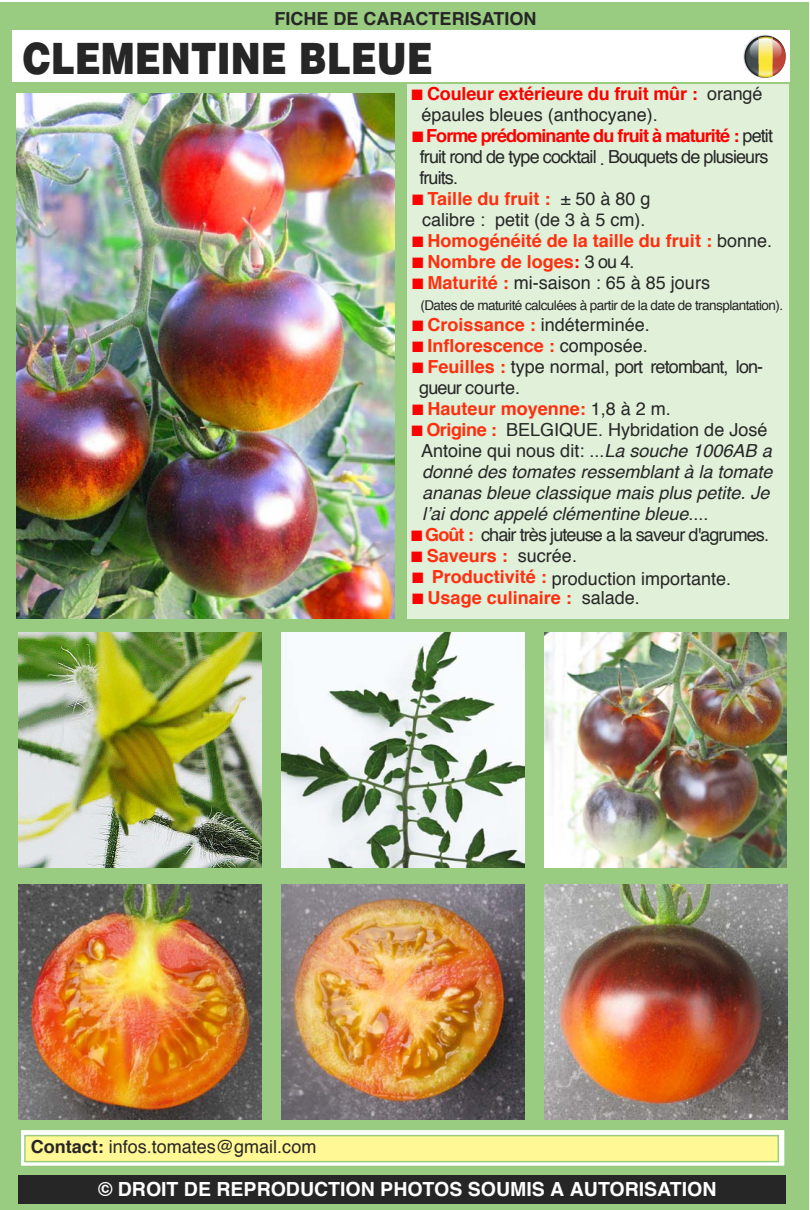
<style>
.page{position:relative;width:810px;height:1210px;background:#fff}
.page>*{position:absolute;margin:0;border:0;box-sizing:border-box;transform-origin:0 0}
.t1{font:900 43.2px "Helvetica";color:#272627;scale:.83 1}
.t2{font:700 19.5px "Helvetica";color:#fff}
.t3{font:18px/21px "Helvetica";color:#272627}
.t4{font:18px/21px "Helvetica";letter-spacing:-.05em;color:#272627}
.t5{font:italic 18px/21px "Helvetica";color:#272627}
.t6{font:700 18px "Helvetica";color:#ff2f0f}
.t7{font:700 18px "Helvetica";color:#272627}
.t8{font:13.5px "Helvetica";letter-spacing:-.04em;color:#272627}
.s1{color:#f00}
.s2{font-weight:700;color:#f00}
.s3{font-weight:700;color:#ff2f0f}
.s4{font-weight:400;color:#272627}
.s5{font-weight:700;font-style:normal;color:#ff2f0f}
.s6{font-style:normal}
.s7{font-weight:700}
</style>
<div class="page">
<div style="left:0;top:3px;width:808px;height:1207px;background:#99cc80"></div>
<div style="left:12px;top:31px;width:776px;height:51px;background:#fff"></div>
<div style="left:19px;top:1175px;width:766px;height:29px;background:#272627"></div>
<img style="left:16px;top:93px;width:378px;height:526px">
<img style="left:19px;top:632px;width:242px;height:235px">
<img style="left:281px;top:632px;width:243px;height:235px">
<img style="left:19px;top:885px;width:242px;height:235px">
<img style="left:281px;top:885px;width:243px;height:235px">
<img style="left:544px;top:632px;width:242px;height:235px">
<img style="left:544px;top:885px;width:242px;height:235px">
<svg style="left:742px;top:35px;width:43px;height:43px"></svg>
<svg style="left:744px;top:36px;width:41px;height:42px"></svg>
<svg style="left:23px;top:1132px;width:759px;height:32px;background:#f3f9f1"></svg>
<div style="left:20px;top:1129px;width:765px;height:38px;border:2px solid #99cc80"></div>
<div style="left:26px;top:1136px;width:751px;height:25px;background:#fff894"></div>
<div style="left:24px;top:1135px;width:754px;height:27px;border:2px solid #99cc80"></div>
<div style="left:407px;top:84px;width:380px;height:535px;background:#e0f0d9"></div>
<p class="t7" style="left:274px;top:11px;width:263px">FICHE DE CARACTERISATION</p>
<h1 class="t1" style="left:23px;top:34px;width:495px">CLEMENTINE BLEUE</h1>
<p class="t3" style="left:421px;top:85px;width:342px;text-indent:-10px"><span class="s1">■</span> <span class="s2">Couleur extérieure du fruit mûr :</span> orangé épaules bleues (anthocyane).</p>
<p class="t4" style="left:419px;top:127px;width:355px;text-indent:-7px"><span class="s1">■</span> <span class="s2">Forme prédominante du fruit à maturité :</span> petit fruit rond de type cocktail . Bouquets de plusieurs fruits.</p>
<p class="t3" style="left:412px;top:190px;width:240px;text-align:center"><span class="s1">■</span> <span class="s3">Taille du fruit :</span> ± 50 à 80 g calibre : petit (de 3 à 5 cm).</p>
<p class="t6" style="left:412px;top:234px;width:361px"><span class="s1">■</span> Homogénéité de la taille du fruit : <span class="s4">bonne.</span></p>
<p class="t6" style="left:412px;top:255px;width:224px"><span class="s1">■</span> Nombre de loges<span class="s1">:</span> <span class="s4">3 ou 4.</span></p>
<p class="t3" style="left:412px;top:274px;width:299px"><span class="s1">■</span> <span class="s3">Maturité :</span> mi-saison : 65 à 85 jours</p>
<p class="t8" style="left:420px;top:299px;width:364px">(Dates de maturité calculées à partir de la date de transplantation).</p>
<p class="t3" style="left:412px;top:316px;width:239px"><span class="s1">■</span> <span class="s3">Croissance :</span> indéterminée.</p>
<p class="t6" style="left:412px;top:339px;width:237px"><span class="s1">■</span> Inflorescence : <span class="s4">composée.</span></p>
<p class="t4" style="left:419px;top:358px;width:345px;text-indent:-7px"><span class="s1">■</span> <span class="s3">Feuilles :</span> type normal, port retombant, lon&shy;gueur courte.</p>
<p class="t6" style="left:412px;top:402px;width:260px"><span class="s1">■</span> Hauteur moyenne: <span class="s4">1,8 à 2 m.</span></p>
<p class="t5" style="left:421px;top:421px;width:353px;text-indent:-9px"><span class="s1">■</span> <span class="s5">Origine :</span> <span class="s6">BELGIQUE. Hybridation de José Antoine qui nous dit: ...</span>La souche 1006AB a donné des tomates ressemblant à la tomate ananas bleue classique mais plus petite. Je l’ai donc appelé clémentine bleue<span class="s6">....</span></p>
<p class="t4" style="left:411px;top:526px;width:359px"><span class="s1">■</span> <span class="s3">Goût :</span> chair très juteuse a la saveur d'agrumes.</p>
<p class="t6" style="left:411px;top:549px;width:167px"><span class="s1">■</span> Saveurs : <span class="s4">sucrée.</span></p>
<p class="t3" style="left:412px;top:570px;width:320px"><span class="s1">■</span> <span class="s3">Productivité :</span> production importante.</p>
<p class="t6" style="left:412px;top:591px;width:229px"><span class="s1">■</span> Usage culinaire : <span class="s4">salade.</span></p>
<p class="t3" style="left:31px;top:1137px;width:287px"><span class="s7">Contact:</span> infos.tomates@gmail.com</p>
<p class="t2" style="left:98px;top:1181px;width:619px">© DROIT DE REPRODUCTION PHOTOS SOUMIS A AUTORISATION</p>
</div>
